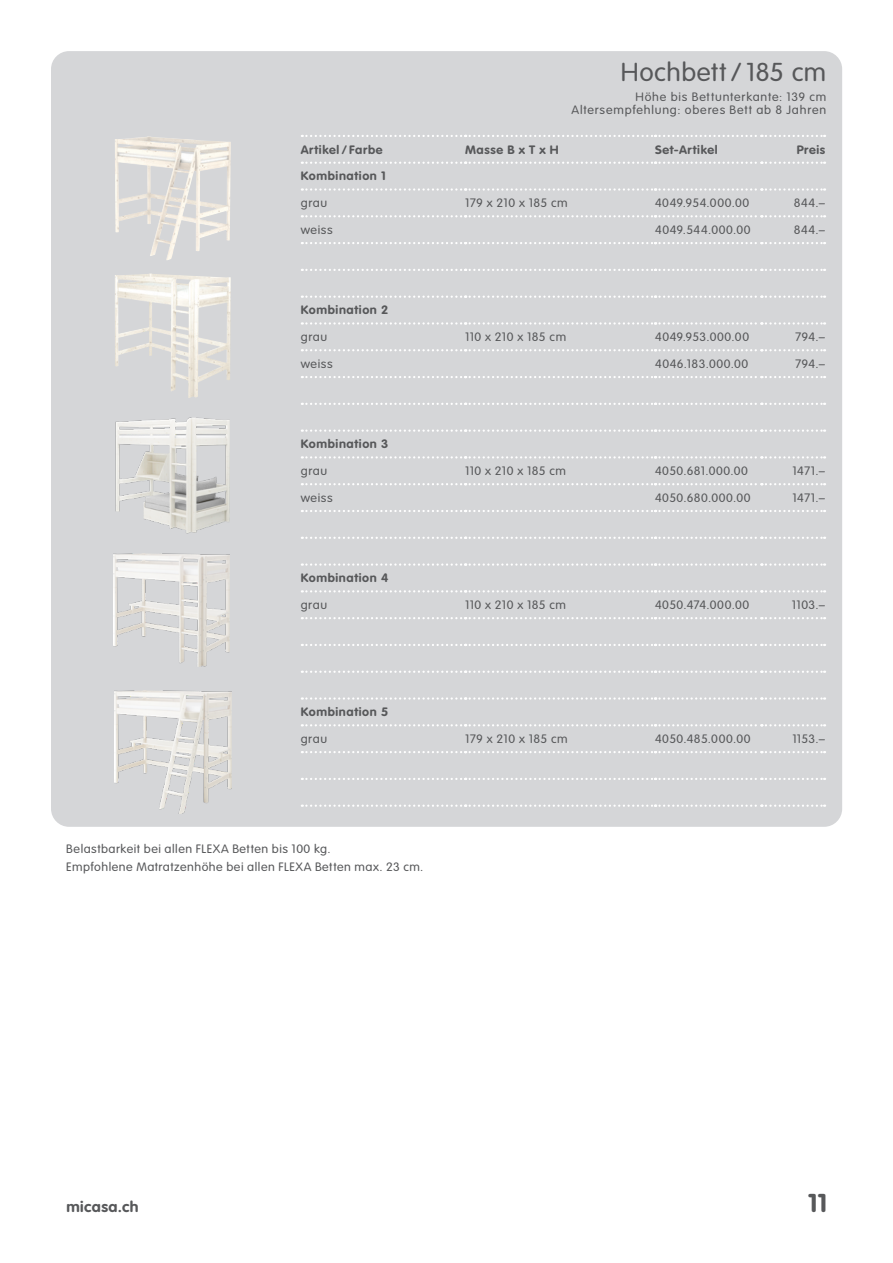
<style>
.page{position:relative;width:893px;height:1263px;background:#fff}
.page>*{position:absolute;margin:0;border:0;box-sizing:border-box;transform-origin:0 0}
.t1{font:300 25.5px "VAG Rounded Std";letter-spacing:.015em;color:#57585a;scale:1.05 1}
.t2{font:700 25.5px "VAG Rounded Std";color:#57585a;scale:1.05 1}
.t3{font:700 15px "VAG Rounded Std";letter-spacing:.03em;color:#57585a;scale:1.05 1}
.t4{font:300 12px/18px "VAG Rounded Std";letter-spacing:.04em;color:#57585a;scale:1.05 1}
.t5{font:700 12px "VAG Rounded Std";letter-spacing:.05em;color:#57585a;scale:1.05 1}
.t6{font:300 12px/13.5px "VAG Rounded Std";letter-spacing:.065em;color:#57585a;text-align:right;scale:1.05 1}
.t7{font:300 12px "VAG Rounded Std";letter-spacing:.02em;color:#57585a;scale:1.05 1}
</style>
<div class="page">
<div style="left:51px;top:51px;width:791px;height:776px;background:#d5d6d8;border-radius:18px"></div>
<img style="left:115px;top:273px;width:116px;height:125px">
<img style="left:115px;top:136px;width:116px;height:124px">
<img style="left:116px;top:417px;width:114px;height:116px">
<img style="left:115px;top:691px;width:116px;height:123px">
<img style="left:113px;top:554px;width:117px;height:112px">
<svg style="left:302px;top:162px;width:523px;height:2px"></svg>
<svg style="left:302px;top:188px;width:523px;height:3px"></svg>
<svg style="left:302px;top:215px;width:523px;height:2px"></svg>
<svg style="left:302px;top:242px;width:523px;height:2px"></svg>
<svg style="left:302px;top:269px;width:523px;height:2px"></svg>
<svg style="left:302px;top:296px;width:523px;height:2px"></svg>
<svg style="left:302px;top:322px;width:523px;height:3px"></svg>
<svg style="left:302px;top:349px;width:523px;height:2px"></svg>
<svg style="left:302px;top:376px;width:523px;height:2px"></svg>
<svg style="left:302px;top:403px;width:523px;height:2px"></svg>
<svg style="left:302px;top:429px;width:523px;height:3px"></svg>
<svg style="left:302px;top:456px;width:523px;height:2px"></svg>
<svg style="left:302px;top:483px;width:523px;height:2px"></svg>
<svg style="left:302px;top:510px;width:523px;height:2px"></svg>
<svg style="left:302px;top:537px;width:523px;height:2px"></svg>
<svg style="left:302px;top:563px;width:523px;height:3px"></svg>
<svg style="left:302px;top:590px;width:523px;height:2px"></svg>
<svg style="left:302px;top:617px;width:523px;height:2px"></svg>
<svg style="left:302px;top:644px;width:523px;height:2px"></svg>
<svg style="left:302px;top:671px;width:523px;height:2px"></svg>
<svg style="left:302px;top:697px;width:523px;height:3px"></svg>
<svg style="left:302px;top:724px;width:523px;height:2px"></svg>
<svg style="left:302px;top:751px;width:523px;height:2px"></svg>
<svg style="left:302px;top:778px;width:523px;height:2px"></svg>
<svg style="left:302px;top:804px;width:523px;height:3px"></svg>
<svg style="left:302px;top:135px;width:523px;height:2px"></svg>
<h1 class="t1" style="left:621px;top:58px;width:197px">Hochbett / 185 cm</h1>
<p class="t6" style="left:572px;top:90px;width:244px">Höhe bis Bettunterkante: 139 cm<br>Altersempfehlung: oberes Bett ab 8 Jahren</p>
<p class="t5" style="left:301px;top:143px;width:80px">Artikel / Farbe</p>
<p class="t5" style="left:465px;top:143px;width:91px">Masse B x T x H</p>
<p class="t5" style="left:655px;top:143px;width:61px">Set-Artikel</p>
<p class="t5" style="left:797px;top:143px;width:29px">Preis</p>
<p class="t5" style="left:301px;top:169px;width:82px">Kombination 1</p>
<p class="t4" style="left:301px;top:194px;width:27px">grau</p>
<p class="t7" style="left:465px;top:196px;width:99px">179 x 210 x 185 cm</p>
<p class="t4" style="left:655px;top:194px;width:91px">4049.954.000.00</p>
<p class="t4" style="left:794px;top:194px;width:31px">844.–</p>
<p class="t4" style="left:301px;top:221px;width:32px">weiss</p>
<p class="t4" style="left:655px;top:221px;width:93px">4049.544.000.00</p>
<p class="t4" style="left:794px;top:221px;width:31px">844.–</p>
<p class="t5" style="left:301px;top:303px;width:85px">Kombination 2</p>
<p class="t4" style="left:301px;top:328px;width:27px">grau</p>
<p class="t4" style="left:465px;top:328px;width:98px">110 x 210 x 185 cm</p>
<p class="t4" style="left:655px;top:328px;width:91px">4049.953.000.00</p>
<p class="t4" style="left:795px;top:328px;width:30px">794.–</p>
<p class="t4" style="left:301px;top:355px;width:32px">weiss</p>
<p class="t4" style="left:655px;top:355px;width:90px">4046.183.000.00</p>
<p class="t4" style="left:795px;top:355px;width:30px">794.–</p>
<p class="t5" style="left:301px;top:437px;width:85px">Kombination 3</p>
<p class="t4" style="left:301px;top:462px;width:27px">grau</p>
<p class="t4" style="left:465px;top:462px;width:98px">110 x 210 x 185 cm</p>
<p class="t4" style="left:655px;top:462px;width:90px">4050.681.000.00</p>
<p class="t4" style="left:792px;top:462px;width:33px">1471.–</p>
<p class="t4" style="left:301px;top:489px;width:32px">weiss</p>
<p class="t4" style="left:655px;top:489px;width:93px">4050.680.000.00</p>
<p class="t4" style="left:792px;top:489px;width:33px">1471.–</p>
<p class="t5" style="left:301px;top:571px;width:85px">Kombination 4</p>
<p class="t4" style="left:301px;top:596px;width:27px">grau</p>
<p class="t4" style="left:465px;top:596px;width:98px">110 x 210 x 185 cm</p>
<p class="t4" style="left:655px;top:596px;width:91px">4050.474.000.00</p>
<p class="t4" style="left:792px;top:596px;width:33px">1103.–</p>
<p class="t5" style="left:301px;top:705px;width:85px">Kombination 5</p>
<p class="t4" style="left:301px;top:730px;width:27px">grau</p>
<p class="t7" style="left:465px;top:732px;width:99px">179 x 210 x 185 cm</p>
<p class="t4" style="left:655px;top:730px;width:93px">4050.485.000.00</p>
<p class="t4" style="left:792px;top:730px;width:33px">1153.–</p>
<p class="t4" style="left:66px;top:840px;width:342px">Belastbarkeit bei allen FLEXA Betten bis 100 kg.<br>Empfohlene Matratzenhöhe bei allen FLEXA Betten max. 23 cm.</p>
<p class="t3" style="left:66px;top:1198px;width:70px">micasa.ch</p>
<h1 class="t2" style="left:808px;top:1188px;width:20px">11</h1>
</div>
